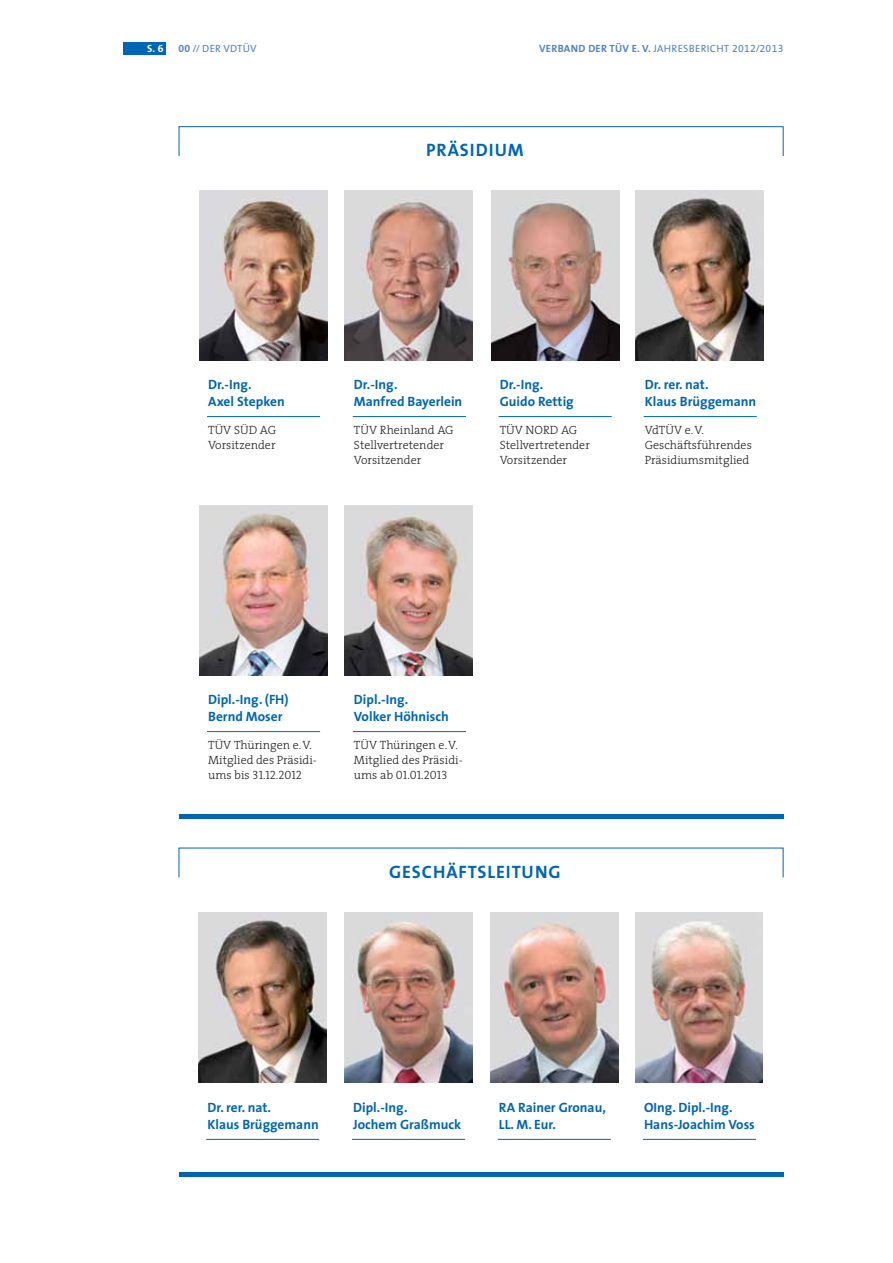
<style>
.page{position:relative;width:893px;height:1263px;background:#fff}
.page>*{position:absolute;margin:0;border:0;box-sizing:border-box;transform-origin:0 0}
.t1{font:700 18px "The Sans";letter-spacing:.05em;color:#0066b3}
.t2{font:700 13.5px/16.5px "The Sans";color:#0066b3}
.t3{font:300 12px/15px "The Serif";color:#231f20}
.t4{font:12px "The Serif Light Caps";color:#231f20}
.t5{font:700 10.5px "The Sans";letter-spacing:.025em;color:#5285c4}
.t6{font:10.5px "The Sans";letter-spacing:.025em;color:#5285c4}
.t7{font:700 10.5px "The Sans";color:#fff}
.s1{font-family:"The Sans Bold Expert";font-weight:400}
.s2{font-family:"The Sans Bold Expert"}
.s3{font-family:"The Sans Expert"}
.s4{font-weight:400}
.s5{font-family:"The Sans Expert";font-weight:400}
.s6{font-family:"The Serif";font-weight:300}
</style>
<div class="page">
<div style="left:123px;top:43px;width:43px;height:12px;background:#0066b3"></div>
<div style="left:179px;top:814px;width:604px;height:5px;background:#0066b3"></div>
<div style="left:179px;top:126px;width:604px;height:30px;border:1px solid #0066b3"></div>
<hr style="left:179px;top:1172px;width:604px;height:4px;background:#0066b3">
<img style="left:199px;top:913px;width:127px;height:170px">
<hr style="left:206px;top:1139px;width:113px;height:1px;background:#0066b3">
<hr style="left:352px;top:1139px;width:113px;height:1px;background:#0066b3">
<hr style="left:498px;top:1139px;width:113px;height:1px;background:#0066b3">
<hr style="left:643px;top:1139px;width:113px;height:1px;background:#0066b3">
<img style="left:200px;top:190px;width:127px;height:170px">
<hr style="left:207px;top:416px;width:113px;height:1px;background:#0066b3">
<img style="left:345px;top:190px;width:128px;height:170px">
<hr style="left:353px;top:416px;width:113px;height:1px;background:#0066b3">
<hr style="left:499px;top:416px;width:113px;height:1px;background:#0066b3">
<hr style="left:644px;top:416px;width:113px;height:1px;background:#0066b3">
<img style="left:491px;top:190px;width:128px;height:170px">
<img style="left:636px;top:190px;width:127px;height:170px">
<img style="left:345px;top:913px;width:127px;height:170px">
<img style="left:491px;top:913px;width:127px;height:170px">
<img style="left:635px;top:913px;width:128px;height:170px">
<img style="left:200px;top:505px;width:127px;height:170px">
<hr style="left:207px;top:731px;width:113px;height:1px;background:#0066b3">
<img style="left:345px;top:505px;width:128px;height:170px">
<hr style="left:353px;top:731px;width:113px;height:1px;background:#0066b3">
<p class="t7" style="left:147px;top:40px;width:18px">S. <span class="s1">6</span></p>
<p class="t6" style="left:179px;top:40px;width:80px"><span class="s2">00</span> <span class="s3">//</span> DER VDTÜV</p>
<p class="t5" style="left:539px;top:40px;width:246px">Verband der TÜV e. V. <span class="s4">JAHRESBERICHT</span> <span class="s5">2012/2013</span></p>
<h1 class="t1" style="left:426px;top:135px;width:99px">PRÄSIDIUM</h1>
<p class="t2" style="left:208px;top:376px;width:78px">Dr.-Ing.<br>Axel Stepken</p>
<p class="t3" style="left:208px;top:422px;width:70px">TÜV SÜD AG<br>Vorsitzender</p>
<p class="t2" style="left:354px;top:376px;width:110px">Dr.-Ing.<br>Manfred Bayerlein</p>
<p class="t3" style="left:354px;top:422px;width:101px">TÜV Rheinland AG<br>Stellvertretender<br>Vorsitzender</p>
<p class="t2" style="left:500px;top:376px;width:75px">Dr.-Ing.<br>Guido Rettig</p>
<p class="t3" style="left:500px;top:422px;width:92px">TÜV NORD AG<br>Stellvertretender<br>Vorsitzender</p>
<p class="t2" style="left:645px;top:376px;width:113px">Dr. rer. nat.<br>Klaus Brüggemann</p>
<p class="t3" style="left:645px;top:422px;width:109px">VdTÜV e.V.<br>Geschäftsführendes<br>Präsidiumsmitglied</p>
<p class="t2" style="left:208px;top:691px;width:82px">Dipl.-Ing. (FH)<br>Bernd Moser</p>
<p class="t3" style="left:208px;top:737px;width:110px">TÜV Thüringen e.V.<br>Mitglied des Präsidi-</p>
<p class="t4" style="left:208px;top:765px;width:95px"><span class="s6">ums bis</span> 31.12.2012</p>
<p class="t2" style="left:354px;top:691px;width:96px">Dipl.-Ing.<br>Volker Höhnisch</p>
<p class="t3" style="left:354px;top:737px;width:110px">TÜV Thüringen e.V.<br>Mitglied des Präsidi-</p>
<p class="t4" style="left:354px;top:765px;width:95px"><span class="s6">ums ab</span> 01.01.2013</p>
<h1 class="t1" style="left:389px;top:856px;width:173px">GESCHÄFTSLEITUNG</h1>
<p class="t2" style="left:207px;top:1099px;width:113px">Dr. rer. nat.<br>Klaus Brüggemann</p>
<p class="t2" style="left:353px;top:1099px;width:110px">Dipl.-Ing.<br>Jochem Graßmuck</p>
<p class="t2" style="left:499px;top:1099px;width:108px">RA Rainer Gronau,<br>LL. M. Eur.</p>
<p class="t2" style="left:644px;top:1099px;width:112px">OIng. Dipl.-Ing.<br>Hans-Joachim Voss</p>
</div>
